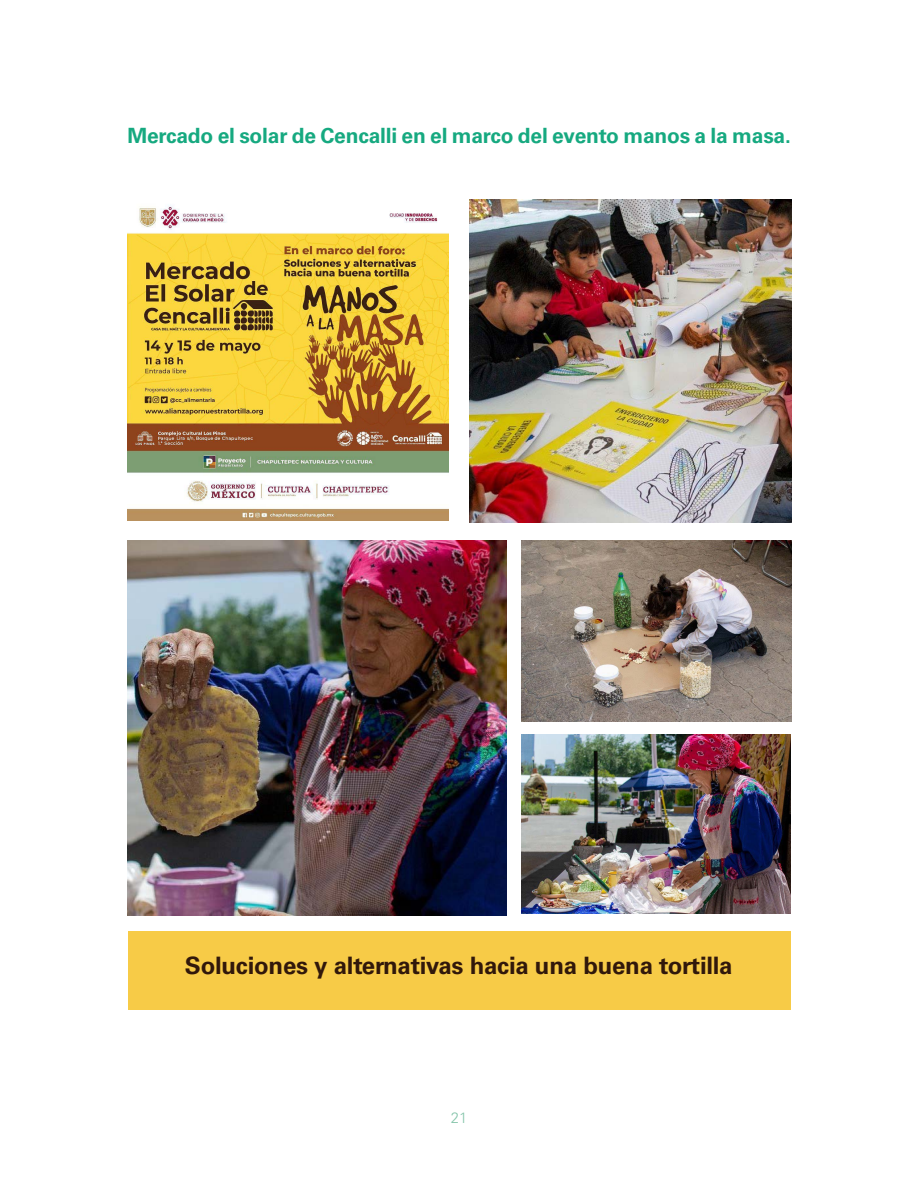
<style>
.page{position:relative;width:918px;height:1188px;background:#fff}
.page>*{position:absolute;margin:0;border:0;box-sizing:border-box;transform-origin:0 0}
.Paragraph_Style_1{font:700 24px "Univers LT Std";letter-spacing:-.01em;color:#31180b}
.TEXTO{font:700 21px "Univers LT Std";letter-spacing:-.01em;color:#16a980}
.t1{font:300 15px "Univers LT Std";color:#86c5ab}
</style>
<div class="page">
<img style="left:128px;top:541px;width:379px;height:374px">
<img style="left:128px;top:205px;width:320px;height:315px">
<img style="left:470px;top:200px;width:322px;height:322px">
<img style="left:522px;top:541px;width:270px;height:180px">
<img style="left:522px;top:734px;width:268px;height:180px">
<div style="left:128px;top:931px;width:663px;height:78px;background:#f7cb47"></div>
<p class="TEXTO" style="left:128px;top:123px;width:665px">Mercado el solar de Cencalli en el marco del evento manos a la masa.</p>
<p class="Paragraph_Style_1" style="left:185px;top:951px;width:549px">Soluciones y alternativas hacia una buena tortilla</p>
<p class="t1" style="left:451px;top:1108px;width:18px">21</p>
</div>
